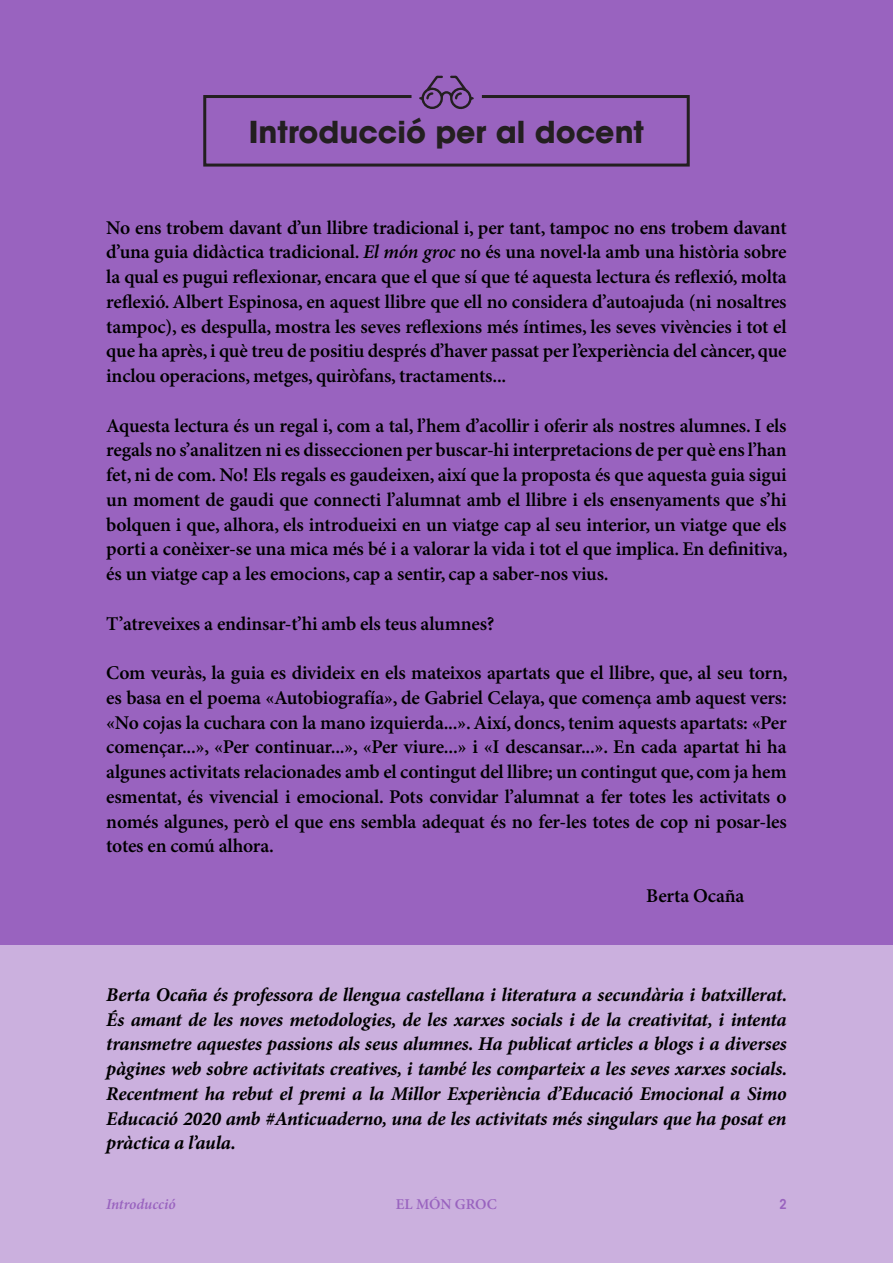
<style>
.page{position:relative;width:893px;height:1263px;background:#9963bf}
.page>*{position:absolute;margin:0;border:0;box-sizing:border-box;transform-origin:0 0}
.t1{font:700 30px "ITC Avant Garde Std";color:#231f20}
.TEXTO_OK_1{font:600 19.5px/24.8px "Minion Pro";letter-spacing:-.01em;color:#000;text-align:justify}
.TEXTO_OK_1-2{font:italic 700 19.5px/24.8px "Minion Pro";letter-spacing:-.01em;color:#000;text-align:justify}
.Texto_1{font:italic 600 15px "Minion Pro";letter-spacing:-.005em;color:#9963bf}
.t2{font:600 15px "Minion Pro";letter-spacing:-.005em;color:#9963bf}
.t3{font:600 condensed 13.5px "ITC Avant Garde Std";color:#9963bf}
.s1{font-style:italic}
</style>
<div class="page">
<div style="left:0;top:945px;width:893px;height:318px;background:#cbb0de"></div>
<svg style="left:203px;top:76px;width:487px;height:91px"></svg>
<p class="t1" style="left:249px;top:112px;width:397px">Introducció per al docent</p>
<p class="TEXTO_OK_1" style="left:106px;top:216px;width:682px">No ens trobem davant d’un llibre tradicional i, per tant, tampoc no ens trobem davant d’una guia didàctica tradicional. <span class="s1">El món groc</span> no és una novel·la amb una història sobre la qual es pugui reflexionar, encara que el que sí que té aquesta lectura és reflexió, molta reflexió. Albert Espinosa, en aquest llibre que ell no considera d’autoajuda (ni nosaltres tampoc), es despulla, mostra les seves reflexions més íntimes, les seves vivències i tot el que ha après, i què treu de positiu després d’haver passat per l’experiència del càncer, que inclou operacions, metges, quiròfans, tractaments...</p>
<p class="TEXTO_OK_1" style="left:106px;top:414px;width:683px">Aquesta lectura és un regal i, com a tal, l’hem d’acollir i oferir als nostres alumnes. I els regals no s’analitzen ni es disseccionen per buscar-hi interpretacions de per què ens l’han fet, ni de com. No! Els regals es gaudeixen, així que la proposta és que aquesta guia sigui un moment de gaudi que connecti l’alumnat amb el llibre i els ensenyaments que s’hi bolquen i que, alhora, els introdueixi en un viatge cap al seu interior, un viatge que els porti a conèixer-se una mica més bé i a valorar la vida i tot el que implica. En definitiva, és un viatge cap a les emocions, cap a sentir, cap a saber-nos vius.</p>
<p class="TEXTO_OK_1" style="left:106px;top:612px;width:390px">T’atreveixes a endinsar-t’hi amb els teus alumnes?</p>
<p class="TEXTO_OK_1" style="left:106px;top:661px;width:683px">Com veuràs, la guia es divideix en els mateixos apartats que el llibre, que, al seu torn, es basa en el poema «Autobiografía», de Gabriel Celaya, que comença amb aquest vers: «No cojas la cuchara con la mano izquierda...». Així, doncs, tenim aquests apartats: «Per començar...», «Per continuar...», «Per viure...» i «I descansar...». En cada apartat hi ha algunes activitats relacionades amb el contingut del llibre; un contingut que, com ja hem esmentat, és vivencial i emocional. Pots convidar l’alumnat a fer totes les activitats o només algunes, però el que ens sembla adequat és no fer-les totes de cop ni posar-les totes en comú alhora.</p>
<p class="TEXTO_OK_1" style="left:646px;top:884px;width:100px">Berta Ocaña</p>
<p class="TEXTO_OK_1-2" style="left:106px;top:983px;width:683px">Berta Ocaña és professora de llengua castellana i literatura a secundària i batxillerat.<br>És amant de les noves metodologies, de les xarxes socials i de la creativitat, i intenta transmetre aquestes passions als seus alumnes. Ha publicat articles a blogs i a diverses pàgines web sobre activitats creatives, i també les comparteix a les seves xarxes socials.<br>Recentment ha rebut el premi a la Millor Experiència d’Educació Emocional a Simo Educació 2020 amb #Anticuaderno, una de les activitats més singulars que ha posat en pràctica a l’aula.</p>
<p class="Texto_1" style="left:106px;top:1195px;width:71px">Introducció</p>
<p class="t2" style="left:396px;top:1195px;width:103px">EL MÓN GROC</p>
<p class="t3" style="left:779px;top:1196px;width:9px">2</p>
</div>
